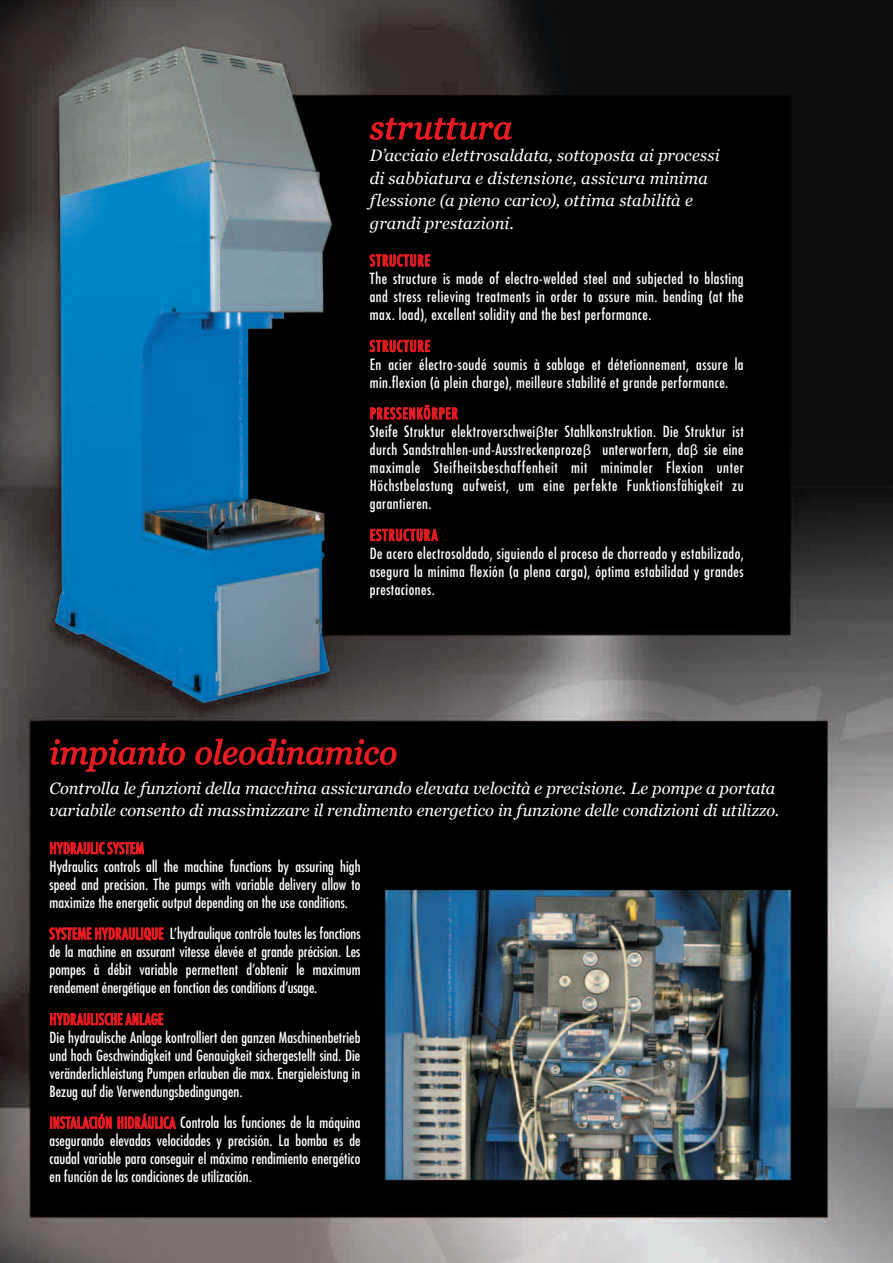
<style>
.page{position:relative;width:893px;height:1263px;background:#fff}
.page>*{position:absolute;margin:0;border:0;box-sizing:border-box;transform-origin:0 0}
.t1{font:italic 33px "Georgia";letter-spacing:.005em;color:#ee1d23}
.t2{font:italic 33px "Georgia";letter-spacing:.025em;color:#ee1d23}
.t3{font:italic 16.5px/22.5px "Georgia";color:#fff}
.t4{font:condensed 15px/18px "Futura Std";letter-spacing:.03em;color:#fff;text-align:justify}
.t5{font:condensed 15px "Futura Std";letter-spacing:.01em;color:#ee1d23}
.t6{font:condensed 15px "Futura Std";letter-spacing:.065em;color:#ee1d23}
.t7{font:condensed 15px "Futura Std";letter-spacing:.02em;color:#ee1d23}
.t8{font:condensed 15px "Futura Std";letter-spacing:.07em;color:#ee1d23}
.s1{color:#ee1d23}
.s2{font-family:"Myriad Pro";font-stretch:normal}
</style>
<div class="page">
<img style="left:0;top:0;width:893px;height:1263px">
<svg style="left:370px;top:118px;width:142px;height:22px;background:#360607"></svg>
<svg style="left:50px;top:739px;width:135px;height:33px;background:#280405"></svg>
<svg style="left:195px;top:738px;width:201px;height:27px;background:#2f0506"></svg>
<svg style="left:50px;top:829px;width:94px;height:26px;background:#3e0708"></svg>
<svg style="left:49px;top:915px;width:115px;height:31px;background:#350607"></svg>
<svg style="left:50px;top:1009px;width:113px;height:16px;background:#640b0e"></svg>
<svg style="left:50px;top:1112px;width:126px;height:17px;background:#610b0e"></svg>
<svg style="left:370px;top:254px;width:60px;height:13px"></svg>
<svg style="left:370px;top:340px;width:60px;height:12px"></svg>
<svg style="left:370px;top:405px;width:88px;height:15px"></svg>
<svg style="left:370px;top:525px;width:68px;height:16px"></svg>
<h1 class="t2" style="left:370px;top:109px;width:144px">struttura</h1>
<p class="t3" style="left:370px;top:144px;width:351px">D’acciaio elettrosaldata, sottoposta ai processi di sabbiatura e distensione, assicura minima flessione (a pieno carico), ottima stabilità e grandi prestazioni.</p>
<p class="t6" style="left:370px;top:253px;width:62px">STRUCTURE</p>
<p class="t4" style="left:370px;top:270px;width:375px">The structure is made of electro-welded steel and subjected to blasting and stress relieving treatments in order to assure min. bending (at the max. load), excellent solidity and the best performance.</p>
<p class="t6" style="left:370px;top:339px;width:62px">STRUCTURE</p>
<p class="t4" style="left:370px;top:356px;width:375px">En acier électro-soudé soumis à sablage et détetionnement, assure la min.flexion (à plein charge), meilleure stabilité et grande performance.</p>
<p class="t4" style="left:370px;top:405px;width:375px;text-align:left"><span class="s1">PRESSENKÖRPER<br></span>Steife Struktur elektroverschwei<span class="s2">β</span>ter Stahlkonstruktion. Die Struktur ist durch Sandstrahlen-und-Ausstreckenproze<span class="s2">β</span> unterworfern, da<span class="s2">β</span> sie eine maximale Steifheitsbeschaffenheit mit minimaler Flexion unter Höchstbelastung aufweist, um eine perfekte Funktionsfähigkeit zu garantieren.</p>
<p class="t8" style="left:370px;top:528px;width:69px">ESTRUCTURA</p>
<p class="t4" style="left:370px;top:545px;width:375px">De acero electrosoldado, siguiendo el proceso de chorreado y estabilizado, asegura la mínima flexión (a plena carga), óptima estabilidad y grandes prestaciones.</p>
<h1 class="t1" style="left:49px;top:734px;width:349px">impianto oleodinamico</h1>
<p class="t3" style="left:49px;top:777px;width:731px">Controlla le funzioni della macchina assicurando elevata velocità e precisione. Le pompe a portata variabile consento di massimizzare il rendimento energetico in funzione delle condizioni di utilizzo.</p>
<p class="t7" style="left:50px;top:841px;width:96px">HYDRAULIC SYSTEM</p>
<p class="t4" style="left:50px;top:858px;width:312px">Hydraulics controls all the machine functions by assuring high speed and precision. The pumps with variable delivery allow to maximize the energetic output depending on the use conditions.</p>
<p class="t4" style="left:50px;top:925px;width:312px"><span class="s1">SYSTEME HYDRAULIQUE</span> L’hydraulique contrôle toutes les fonctions de la machine en assurant vitesse élevée et grande précision. Les pompes à débit variable permettent d’obtenir le maximum rendement énergétique en fonction des conditions d’usage.</p>
<p class="t5" style="left:50px;top:1012px;width:115px">HYDRAULISCHE ANLAGE</p>
<p class="t4" style="left:50px;top:1029px;width:312px">Die hydraulische Anlage kontrolliert den ganzen Maschinenbetrieb und hoch Geschwindigkeit und Genauigkeit sichergestellt sind. Die veränderlichleistung Pumpen erlauben die max. Energieleistung in Bezug auf die Verwendungsbedingungen.</p>
<p class="t4" style="left:50px;top:1114px;width:313px"><span class="s1">INSTALACIÓN HIDRÁULICA</span> Controla las funciones de la máquina asegurando elevadas velocidades y precisión. La bomba es de caudal variable para conseguir el máximo rendimiento energético en función de las condiciones de utilización.</p>
</div>
